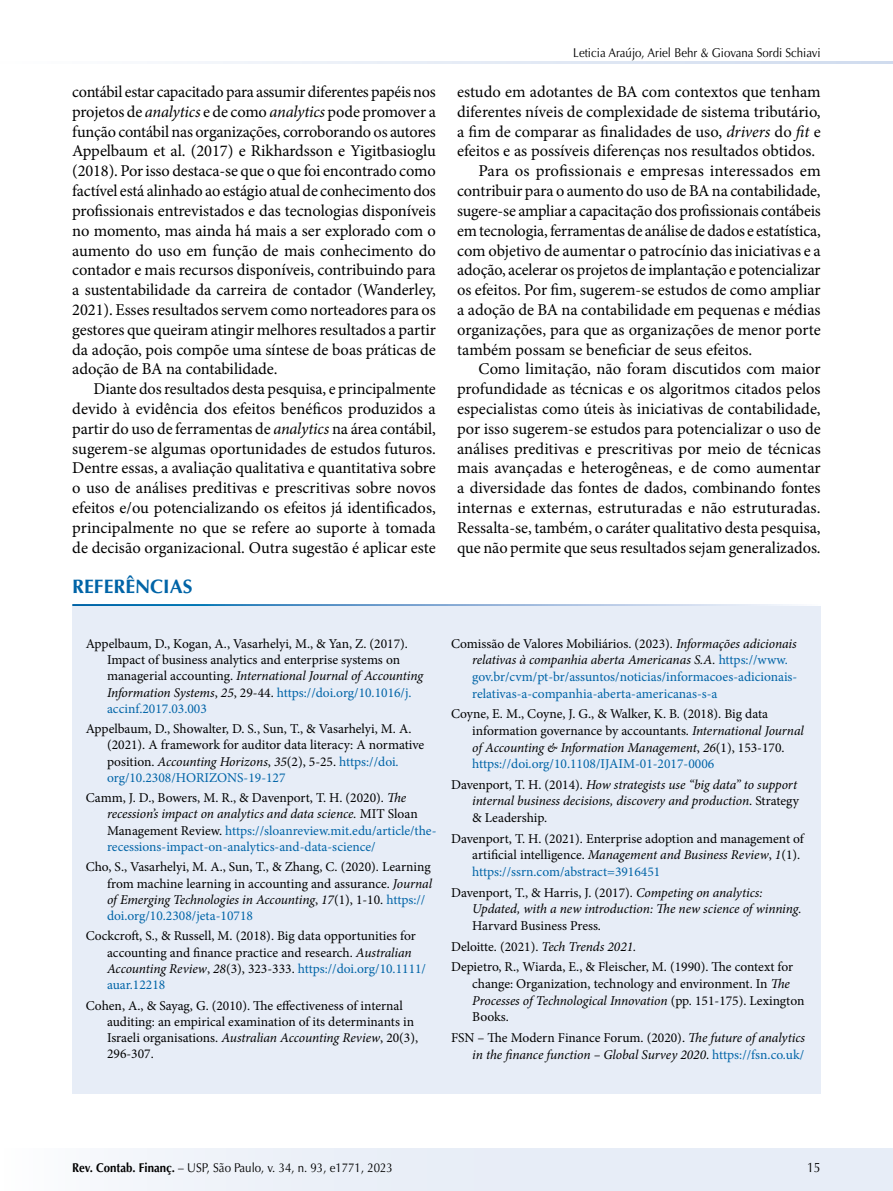
<style>
.page{position:relative;width:893px;height:1191px;background:#fff}
.page>*{position:absolute;margin:0;border:0;box-sizing:border-box;transform-origin:0 0}
.t1{font:700 19.5px "Optima LT Std";color:#0064a7}
.t2{font:16.5px/19.8px "Minion Pro";color:#000;text-align:justify}
.t3{font:13.5px/16.2px "Minion Pro";color:#000}
.t4{font:13.5px/16.2px "Minion Pro";color:#0064a7}
.t5{font:italic 13.5px/16.5px "Minion Pro";letter-spacing:-.01em;color:#000}
.t6{font:13.5px "Optima LT Std";color:#000;scale:.9 1}
.t7{font:12.75px "Optima LT Std";color:#000;scale:.9 1}
.s1{font-style:italic}
.s2{color:#0064a7}
.s3{color:#000}
.s4{font-style:italic;color:#000}
.s5{font-style:normal}
.s6{font-style:normal;color:#0064a7}
.s7{font-weight:700}
</style>
<div class="page">
<div style="left:0;top:1148px;width:893px;height:43px;background:#e7edf7"></div>
<hr style="left:0;top:61px;width:893px;height:3px;background:#cfdbee">
<div style="left:73px;top:606px;width:382px;height:142px;background:#e7edf7"></div>
<div style="left:73px;top:692px;width:382px;height:125px;background:#e7edf7"></div>
<div style="left:73px;top:761px;width:382px;height:125px;background:#e7edf7"></div>
<div style="left:73px;top:830px;width:382px;height:125px;background:#e7edf7"></div>
<div style="left:73px;top:899px;width:382px;height:125px;background:#e7edf7"></div>
<div style="left:73px;top:968px;width:382px;height:125px;background:#e7edf7"></div>
<div style="left:438px;top:606px;width:382px;height:126px;background:#e7edf7"></div>
<div style="left:438px;top:677px;width:382px;height:126px;background:#e7edf7"></div>
<div style="left:438px;top:801px;width:382px;height:110px;background:#e7edf7"></div>
<div style="left:438px;top:909px;width:382px;height:76px;background:#e7edf7"></div>
<div style="left:438px;top:930px;width:382px;height:126px;background:#e7edf7"></div>
<div style="left:438px;top:1000px;width:382px;height:93px;background:#e7edf7"></div>
<p class="t2" style="left:72px;top:82px;width:365px">contábil estar capacitado para assumir diferentes papéis nos projetos de <span class="s1">analytics</span> e de como <span class="s1">analytics</span> pode promover a função contábil nas organizações, corroborando os autores Appelbaum et al. (2017) e Rikhardsson e Yigitbasioglu (2018). Por isso destaca-se que o que foi encontrado como factível está alinhado ao estágio atual de conhecimento dos profissionais entrevistados e das tecnologias disponíveis no momento, mas ainda há mais a ser explorado com o aumento do uso em função de mais conhecimento do contador e mais recursos disponíveis, contribuindo para a sustentabilidade da carreira de contador (Wanderley, 2021). Esses resultados servem como norteadores para os gestores que queiram atingir melhores resultados a partir da adoção, pois compõe uma síntese de boas práticas de adoção de BA na contabilidade.</p>
<p class="t2" style="left:72px;top:379px;width:365px;text-indent:21px">Diante dos resultados desta pesquisa, e principalmente devido à evidência dos efeitos benéficos produzidos a partir do uso de ferramentas de <span class="s1">analytics</span> na área contábil, sugerem-se algumas oportunidades de estudos futuros.<br>Dentre essas, a avaliação qualitativa e quantitativa sobre o uso de análises preditivas e prescritivas sobre novos efeitos e/ou potencializando os efeitos já identificados, principalmente no que se refere ao suporte à tomada de decisão organizacional. Outra sugestão é aplicar este</p>
<p class="t1" style="left:72px;top:575px;width:122px">REFERÊNCIAS</p>
<p class="t7" style="left:573px;top:45px;width:276px">Leticia Araújo, Ariel Behr &amp; Giovana Sordi Schiavi</p>
<p class="t2" style="left:457px;top:82px;width:365px">estudo em adotantes de BA com contextos que tenham</p>
<p class="t2" style="left:457px;top:102px;width:365px">diferentes níveis de complexidade de sistema tributário,</p>
<p class="t2" style="left:457px;top:122px;width:365px">a fim de comparar as finalidades de uso, <span class="s1">drivers</span> do <span class="s1">fit</span> e</p>
<p class="t2" style="left:457px;top:141px;width:360px">efeitos e as possíveis diferenças nos resultados obtidos.</p>
<p class="t2" style="left:478px;top:161px;width:344px">Para os profissionais e empresas interessados em</p>
<p class="t2" style="left:457px;top:181px;width:365px">contribuir para o aumento do uso de BA na contabilidade,</p>
<p class="t2" style="left:457px;top:201px;width:365px">sugere-se ampliar a capacitação dos profissionais contábeis</p>
<p class="t2" style="left:457px;top:221px;width:365px">em tecnologia, ferramentas de análise de dados e estatística,</p>
<p class="t2" style="left:457px;top:240px;width:365px">com objetivo de aumentar o patrocínio das iniciativas e a</p>
<p class="t2" style="left:457px;top:260px;width:365px">adoção, acelerar os projetos de implantação e potencializar</p>
<p class="t2" style="left:457px;top:280px;width:365px">os efeitos. Por fim, sugerem-se estudos de como ampliar</p>
<p class="t2" style="left:457px;top:300px;width:365px">a adoção de BA na contabilidade em pequenas e médias</p>
<p class="t2" style="left:457px;top:320px;width:365px">organizações, para que as organizações de menor porte</p>
<p class="t2" style="left:457px;top:339px;width:297px">também possam se beneficiar de seus efeitos.</p>
<p class="t2" style="left:478px;top:359px;width:344px">Como limitação, não foram discutidos com maior</p>
<p class="t2" style="left:457px;top:379px;width:365px">profundidade as técnicas e os algoritmos citados pelos</p>
<p class="t2" style="left:457px;top:399px;width:365px">especialistas como úteis às iniciativas de contabilidade,</p>
<p class="t2" style="left:457px;top:419px;width:365px">por isso sugerem-se estudos para potencializar o uso de</p>
<p class="t2" style="left:457px;top:438px;width:365px">análises preditivas e prescritivas por meio de técnicas</p>
<p class="t2" style="left:457px;top:458px;width:365px">mais avançadas e heterogêneas, e de como aumentar</p>
<p class="t2" style="left:457px;top:478px;width:365px">a diversidade das fontes de dados, combinando fontes</p>
<p class="t2" style="left:457px;top:498px;width:365px">internas e externas, estruturadas e não estruturadas.</p>
<p class="t2" style="left:457px;top:518px;width:365px">Ressalta-se, também, o caráter qualitativo desta pesquisa,</p>
<p class="t2" style="left:457px;top:537px;width:365px">que não permite que seus resultados sejam generalizados.</p>
<p class="t3" style="left:107px;top:635px;width:317px;text-indent:-21px">Appelbaum, D., Kogan, A., Vasarhelyi, M., &amp; Yan, Z. (2017).<br>Impact of business analytics and enterprise systems on managerial accounting. <span class="s1">International Journal of Accounting Information Systems</span>, <span class="s1">25</span>, 29-44. <span class="s2">https://doi.org/10.1016/j. accinf.2017.03.003</span></p>
<p class="t3" style="left:107px;top:721px;width:319px;text-indent:-21px">Appelbaum, D., Showalter, D. S., Sun, T., &amp; Vasarhelyi, M. A. (2021). A framework for auditor data literacy: A normative position. <span class="s1">Accounting Horizons</span>, <span class="s1">35</span>(2), 5-25. <span class="s2">https://doi. org/10.2308/HORIZONS-19-127</span></p>
<p class="t4" style="left:107px;top:790px;width:331px;text-indent:-21px"><span class="s3">Camm, J. D., Bowers, M. R., &amp; Davenport, T. H. (2020).</span> <span class="s4">The recession’s impact on analytics and data science.</span> <span class="s3">MIT Sloan Management Review.</span> https://sloanreview.mit.edu/article/the&shy;recessions-impact-on-analytics-and-data-science/</p>
<p class="t3" style="left:107px;top:859px;width:326px;text-indent:-21px">Cho, S., Vasarhelyi, M. A., Sun, T., &amp; Zhang, C. (2020). Learning from machine learning in accounting and assurance. <span class="s1">Journal of Emerging Technologies in Accounting</span>, <span class="s1">17</span>(1), 1-10. <span class="s2">https:// doi.org/10.2308/jeta-10718</span></p>
<p class="t3" style="left:107px;top:928px;width:321px;text-indent:-21px">Cockcroft, S., &amp; Russell, M. (2018). Big data opportunities for accounting and finance practice and research. <span class="s1">Australian Accounting Review</span>, <span class="s1">28</span>(3), 323-333. <span class="s2">https://doi.org/10.1111/ auar.12218</span></p>
<p class="t3" style="left:107px;top:997px;width:313px;text-indent:-21px">Cohen, A., &amp; Sayag, G. (2010). The effectiveness of internal auditing: an empirical examination of its determinants in Israeli organisations. <span class="s1">Australian Accounting Review</span>, 20(3), 296-307.</p>
<p class="t4" style="left:472px;top:635px;width:327px;text-indent:-21px"><span class="s3">Comissão de Valores Mobiliários. (2023).</span> <span class="s4">Informações adicionais relativas à companhia aberta Americanas S.A.</span> https://www. gov.br/cvm/pt-br/assuntos/noticias/informacoes-adicionais&shy;relativas-a-companhia-aberta-americanas-s-a</p>
<p class="t3" style="left:472px;top:706px;width:333px;text-indent:-21px">Coyne, E. M., Coyne, J. G., &amp; Walker, K. B. (2018). Big data information governance by accountants. <span class="s1">International Journal of Accounting &amp; Information Management</span>, <span class="s1">26</span>(1), 153-170. <span class="s2">https://doi.org/10.1108/IJAIM-01-2017-0006</span></p>
<p class="t5" style="left:472px;top:776px;width:328px;text-indent:-21px"><span class="s5">Davenport, T. H. (2014).</span> How strategists use “big data” to support internal business decisions, discovery and production<span class="s5">. Strategy &amp; Leadership.</span></p>
<p class="t3" style="left:472px;top:830px;width:333px;text-indent:-21px">Davenport, T. H. (2021). Enterprise adoption and management of artificial intelligence. <span class="s1">Management and Business Review</span>, <span class="s1">1</span>(1). <span class="s2">https://ssrn.com/abstract=3916451</span></p>
<p class="t5" style="left:472px;top:884px;width:331px;text-indent:-21px"><span class="s5">Davenport, T., &amp; Harris, J. (2017).</span> Competing on analytics:<br>Updated, with a new introduction: The new science of winning.</p>
<p class="t3" style="left:451px;top:915px;width:344px;line-height:20.9px;text-indent:21px">Harvard Business Press.<br>Deloitte. (2021). <span class="s1">Tech Trends 2021.<br></span>Depietro, R., Wiarda, E., &amp; Fleischer, M. (1990). The context for</p>
<p class="t3" style="left:472px;top:975px;width:334px">change: Organization, technology and environment. In <span class="s1">The<br>Processes of Technological Innovation</span> (pp. 151-175). Lexington<br>Books.</p>
<p class="t5" style="left:451px;top:1029px;width:356px;text-align:right"><span class="s5">FSN – The Modern Finance Forum. (2020).</span> The future of analytics in the finance function – Global Survey 2020<span class="s5">.</span> <span class="s6">https://fsn.co.uk/</span></p>
<p class="t7" style="left:72px;top:1160px;width:358px"><span class="s7">Rev. Contab. Finanç.</span> – USP, São Paulo, v. 34, n. 93, e1771, 2023</p>
<p class="t6" style="left:807px;top:1160px;width:17px">15</p>
</div>
